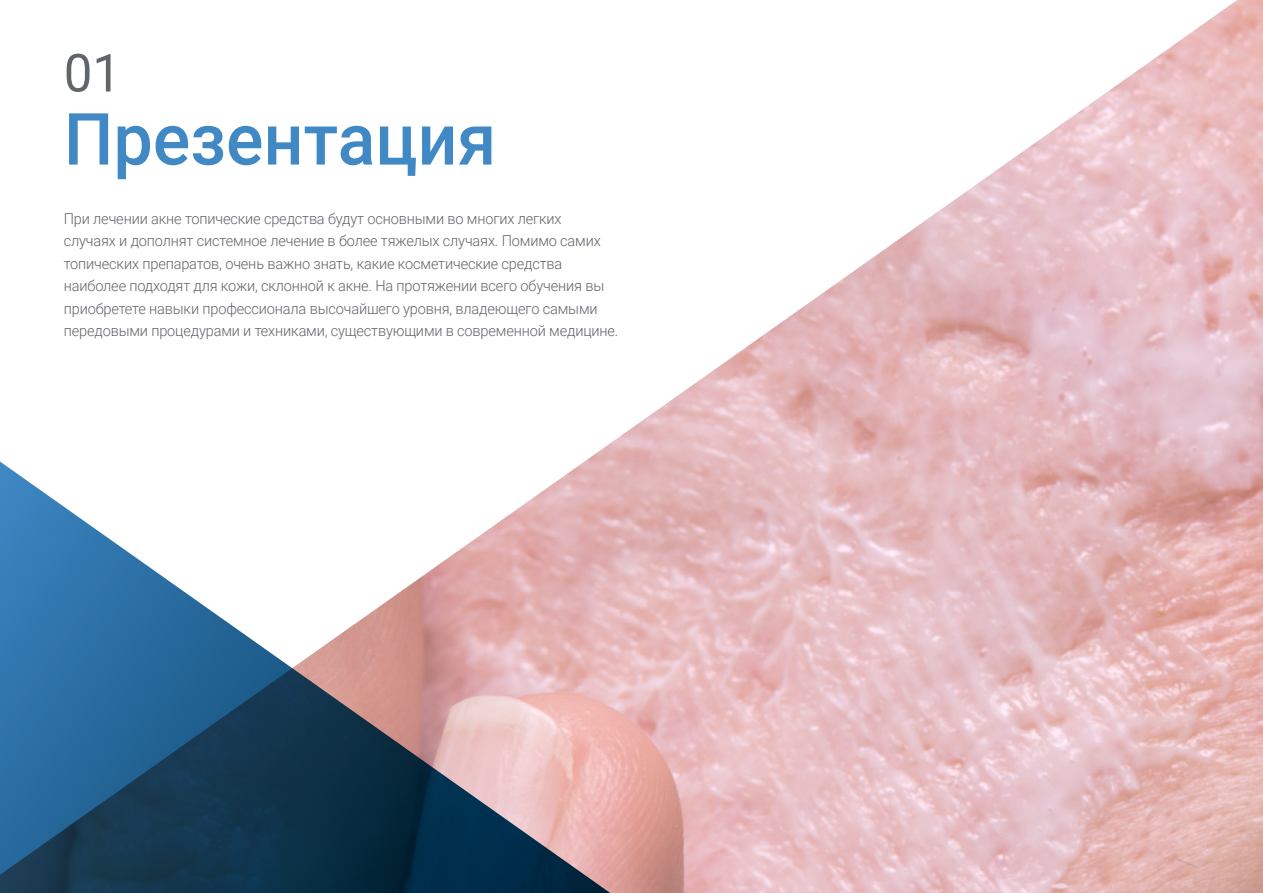
<style>
.page{position:relative;width:1263px;height:893px;background:#fff}
.page>*{position:absolute;margin:0;border:0;box-sizing:border-box;transform-origin:0 0}
.t1{font:500 72px "Roboto";color:#4089c5}
.t2{font:52.5px "Roboto";color:#61646a}
.t3{font:300 15px/22.5px "Roboto";letter-spacing:-.01em;color:#61646a}
</style>
<div class="page">
<img style="left:607px;top:0;width:656px;height:893px">
<svg style="left:0;top:446px;width:640px;height:447px"></svg>
<h2 class="t2" style="left:64px;top:36px;width:59px">01</h2>
<h1 class="t1" style="left:64px;top:89px;width:434px">Презентация</h1>
<p class="t3" style="left:64px;top:207px;width:556px">При лечении акне топические средства будут основными во многих легких<br>случаях и дополнят системное лечение в более тяжелых случаях. Помимо самих топических препаратов, очень важно знать, какие косметические средства наиболее подходят для кожи, склонной к акне. На протяжении всего обучения вы приобретете навыки профессионала высочайшего уровня, владеющего самыми передовыми процедурами и техниками, существующими в современной медицине.</p>
</div>
